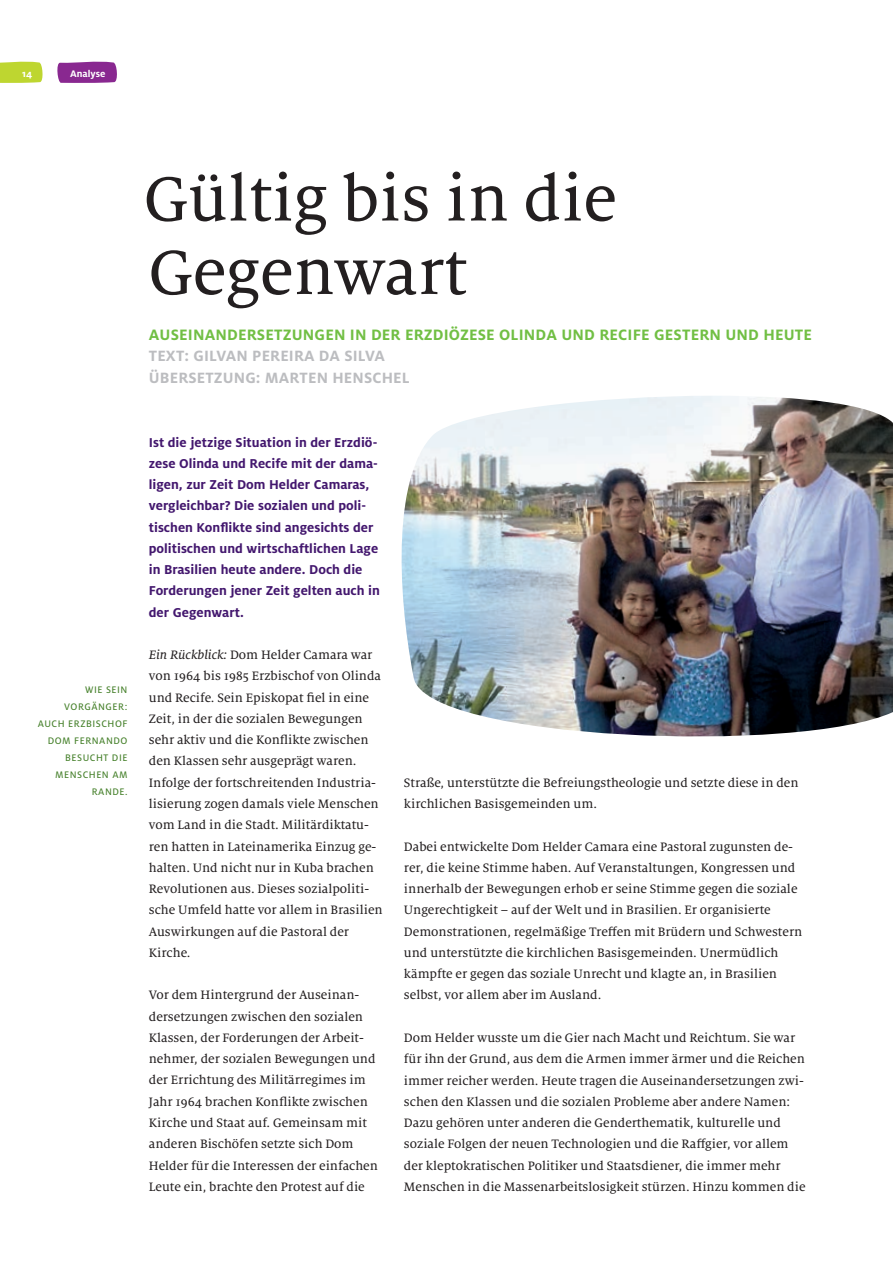
<style>
.page{position:relative;width:893px;height:1263px;background:#fff}
.page>*{position:absolute;margin:0;border:0;box-sizing:border-box;transform-origin:0 0}
.t1{font:69px/73.5px "Milo Serif OT Text";color:#231f20}
.t2{font:700 16.65px "Milo OT";letter-spacing:.01em;color:#71bf44}
.t3{font:700 16.5px/21.3px "Milo OT";letter-spacing:.01em;color:#bcbdc0}
.t4{font:700 14.25px/21.3px "Milo OT";color:#43176e}
.t5{font:13.5px/21.3px "Milo Serif OT Text";color:#231f20}
.t6{font:10.5px/17px "Milo OT Text";letter-spacing:.05em;color:#45802a;text-align:right}
.t7{font:700 10.5px "Milo OT";color:#fff}
.s1{font-family:"Milo Serif OT Text Ita"}
</style>
<div class="page">
<img style="left:401px;top:396px;width:492px;height:341px">
<svg style="left:0;top:61px;width:43px;height:22px"></svg>
<svg style="left:57px;top:61px;width:60px;height:22px"></svg>
<p class="t7" style="left:22px;top:67px;width:12px">14</p>
<p class="t7" style="left:70px;top:67px;width:37px">Analyse</p>
<h1 class="t1" style="left:144px;top:164px;width:474px">Gültig bis in die<br>Gegenwart</h1>
<p class="t2" style="left:149px;top:326px;width:665px">AUSEINANDERSETZUNGEN IN DER ERZDIÖZESE OLINDA UND RECIFE GESTERN UND HEUTE</p>
<p class="t3" style="left:149px;top:346px;width:262px">TEXT: GILVAN PEREIRA DA SILVA<br>ÜBERSETZUNG: MARTEN HENSCHEL</p>
<p class="t6" style="left:38px;top:681px;width:91px">WIE SEIN<br>VORGÄNGER:<br>AUCH ERZBISCHOF<br>DOM FERNANDO<br>BESUCHT DIE<br>MENSCHEN AM<br>RANDE.</p>
<p class="t4" style="left:149px;top:431px;width:233px">Ist die jetzige Situation in der Erzdiö&shy;zese Olinda und Recife mit der dama&shy;ligen, zur Zeit Dom Helder Camaras, vergleichbar? Die sozialen und poli&shy;tischen Konflikte sind angesichts der politischen und wirtschaftlichen Lage in Brasilien heute andere. Doch die Forderungen jener Zeit gelten auch in der Gegenwart.</p>
<p class="t5" style="left:149px;top:644px;width:235px"><span class="s1">Ein Rückblick:</span> Dom Helder Camara war von 1964 bis 1985 Erzbischof von Olinda und Recife. Sein Episkopat fiel in eine Zeit, in der die sozialen Bewegungen sehr aktiv und die Konflikte zwischen den Klassen sehr ausgeprägt waren.<br>Infolge der fortschreitenden Industria&shy;lisierung zogen damals viele Menschen vom Land in die Stadt. Militärdiktatu&shy;ren hatten in Lateinamerika Einzug ge&shy;halten. Und nicht nur in Kuba brachen Revolutionen aus. Dieses sozialpoliti&shy;sche Umfeld hatte vor allem in Brasilien Auswirkungen auf die Pastoral der Kirche.</p>
<p class="t5" style="left:149px;top:985px;width:231px">Vor dem Hintergrund der Auseinan&shy;dersetzungen zwischen den sozialen Klassen, der Forderungen der Arbeit&shy;nehmer, der sozialen Bewegungen und der Errichtung des Militärregimes im Jahr 1964 brachen Konflikte zwischen Kirche und Staat auf. Gemeinsam mit anderen Bischöfen setzte sich Dom Helder für die Interessen der einfachen Leute ein, brachte den Protest auf die</p>
<p class="t5" style="left:404px;top:772px;width:396px">Straße, unterstützte die Befreiungstheologie und setzte diese in den kirchlichen Basisgemeinden um.</p>
<p class="t5" style="left:404px;top:836px;width:400px">Dabei entwickelte Dom Helder Camara eine Pastoral zugunsten de&shy;rer, die keine Stimme haben. Auf Veranstaltungen, Kongressen und innerhalb der Bewegungen erhob er seine Stimme gegen die soziale Ungerechtigkeit – auf der Welt und in Brasilien. Er organisierte Demonstrationen, regelmäßige Treffen mit Brüdern und Schwestern und unterstützte die kirchlichen Basisgemeinden. Unermüdlich kämpfte er gegen das soziale Unrecht und klagte an, in Brasilien selbst, vor allem aber im Ausland.</p>
<p class="t5" style="left:404px;top:1027px;width:403px">Dom Helder wusste um die Gier nach Macht und Reichtum. Sie war für ihn der Grund, aus dem die Armen immer ärmer und die Reichen immer reicher werden. Heute tragen die Auseinandersetzungen zwi&shy;schen den Klassen und die sozialen Probleme aber andere Namen:<br>Dazu gehören unter anderen die Genderthematik, kulturelle und soziale Folgen der neuen Technologien und die Raffgier, vor allem der kleptokratischen Politiker und Staatsdiener, die immer mehr Menschen in die Massenarbeitslosigkeit stürzen. Hinzu kommen die</p>
</div>
